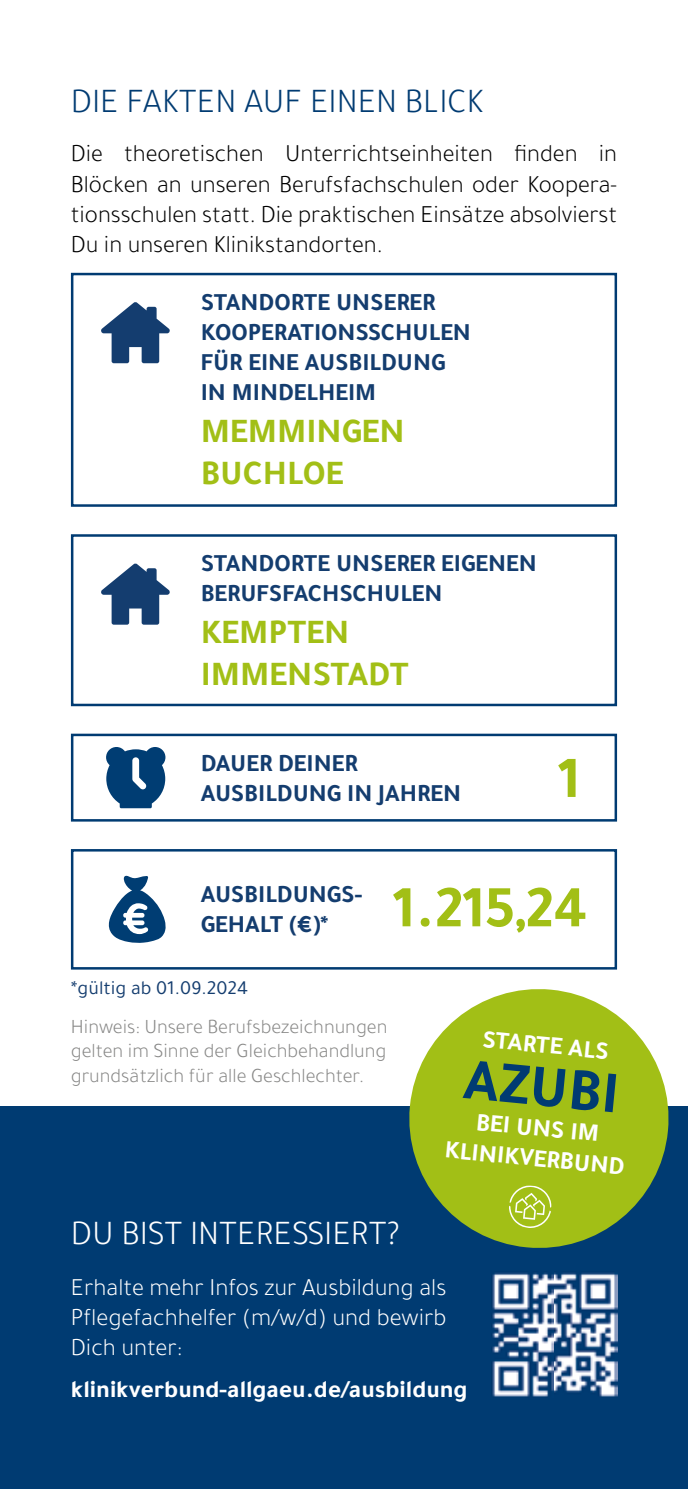
<style>
.page{position:relative;width:688px;height:1489px;background:#fff}
.page>*{position:absolute;margin:0;border:0;box-sizing:border-box;transform-origin:0 0}
.t1{font:700 60.25px "Tajawal";color:#003b72}
.t2{font:700 60px "Tajawal";color:#a2bf16}
.t3{font:700 35px/42px "Tajawal";color:#a2bf16}
.t4{font:300 35px "Tajawal";color:#003b72}
.t5{font:300 35px "Tajawal";color:#fff}
.t6{font:700 25.5px/30.5px "Tajawal";color:#fff;text-align:center}
.t7{font:300 25px/30px "Tajawal";color:#000;text-align:justify}
.t8{font:700 25px/30px "Tajawal";color:#143d6f}
.t9{font:300 25px/30px "Tajawal";color:#fff;text-align:justify}
.t10{font:700 25px "Tajawal";color:#fff}
.t11{font:300 20.5px/24.8px "Tajawal";color:#878786;text-align:justify}
.t12{font:20px "Tajawal";color:#143d6f}
</style>
<div class="page">
<div style="left:0;top:1106px;width:687px;height:382px;background:#003b72"></div>
<img style="left:492px;top:1273px;width:125px;height:124px">
<div style="left:71px;top:849px;width:546px;height:120px;border:2px solid #003b72"></div>
<svg style="left:108px;top:875px;width:58px;height:68px"></svg>
<div style="left:71px;top:534px;width:546px;height:172px;border:2px solid #003b72"></div>
<svg style="left:101px;top:563px;width:69px;height:61px"></svg>
<div style="left:71px;top:273px;width:546px;height:234px;border:2px solid #003b72"></div>
<svg style="left:101px;top:302px;width:69px;height:61px"></svg>
<div style="left:71px;top:733px;width:546px;height:88px;border:2px solid #003b72"></div>
<svg style="left:106px;top:747px;width:59px;height:61px"></svg>
<svg style="left:409px;top:989px;width:260px;height:259px;fill:#a2bf16"></svg>
<svg style="left:508px;top:1184px;width:43px;height:44px;background:#b4cb43"></svg>
<h3 class="t4" style="left:71px;top:78px;width:414px">DIE FAKTEN AUF EINEN BLICK</h3>
<p class="t7" style="left:71px;top:139px;width:547px">Die theoretischen Unterrichtseinheiten finden in Blöcken an unseren Berufsfachschulen oder Koopera&shy;tionsschulen statt. Die praktischen Einsätze absolvierst Du in unseren Klinikstandorten.</p>
<p class="t8" style="left:201px;top:286px;width:271px">STANDORTE UNSERER<br>KOOPERATIONSSCHULEN<br>FÜR EINE AUSBILDUNG<br>IN MINDELHEIM</p>
<h3 class="t3" style="left:201px;top:409px;width:205px">MEMMINGEN<br>BUCHLOE</h3>
<p class="t8" style="left:201px;top:548px;width:337px">STANDORTE UNSERER EIGENEN<br>BERUFSFACHSCHULEN</p>
<h3 class="t3" style="left:201px;top:610px;width:209px">KEMPTEN<br>IMMENSTADT</h3>
<p class="t8" style="left:201px;top:747px;width:262px">DAUER DEINER<br>AUSBILDUNG IN JAHREN</p>
<h2 class="t2" style="left:558px;top:733px;width:24px">1</h2>
<p class="t8" style="left:201px;top:879px;width:163px">AUSBILDUNGS-<br>GEHALT (€)*</p>
<h2 class="t2" style="left:393px;top:862px;width:196px">1.215,24</h2>
<p class="t12" style="left:71px;top:973px;width:179px">*gültig ab 01.09.2024</p>
<p class="t11" style="left:71px;top:1013px;width:318px">Hinweis: Unsere Berufsbezeichnungen gelten im Sinne der Gleichbehandlung grundsätzlich für alle Geschlechter.</p>
<p class="t6" style="left:483px;top:1023px;width:128px;rotate:5deg">STARTE ALS</p>
<h1 class="t1" style="left:467px;top:1034px;width:157px;rotate:5deg">AZUBI</h1>
<p class="t6" style="left:448px;top:1103px;width:182px;rotate:5deg">BEI UNS IM<br>KLINIKVERBUND</p>
<h3 class="t5" style="left:71px;top:1209px;width:330px">DU BIST INTERESSIERT?</h3>
<p class="t9" style="left:71px;top:1272px;width:377px">Erhalte mehr Infos zur Ausbildung als Pflegefachhelfer (m/w/d) und bewirb Dich unter:</p>
<p class="t10" style="left:71px;top:1370px;width:398px">klinikverbund-allgaeu.de/ausbildung</p>
</div>
